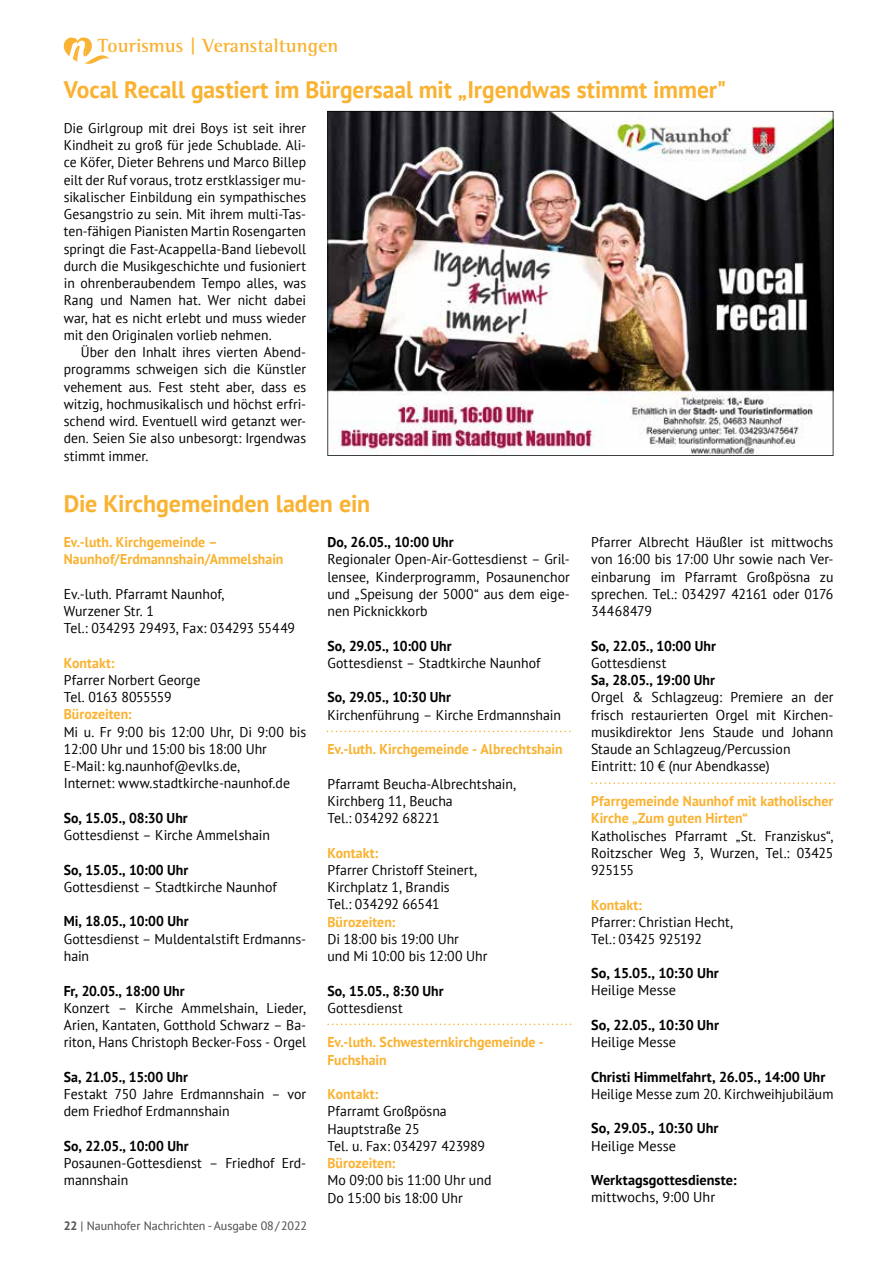
<style>
.page{position:relative;width:893px;height:1263px;background:#fff}
.page>*{position:absolute;margin:0;border:0;box-sizing:border-box;transform-origin:0 0}
.t1{font:700 24px "PT Sans";letter-spacing:-.005em;color:#f9b231}
.t2{font:700 19.5px "Rotis Semi Serif Std";letter-spacing:.005em;color:#f9b231}
.t3{font:14.25px/17.2px "PT Sans";color:#000}
.t4{font:700 14.25px "PT Sans";letter-spacing:.005em;color:#000}
.t5{font:700 14.25px/17.2px "PT Sans";letter-spacing:.005em;color:#f9b231}
.t6{font:14.25px "PT Sans";color:#000;scale:.96 1}
.t7{font:700 14.25px "PT Sans";letter-spacing:-.015em;color:#000}
.t8{font:14.1px/17.2px "PT Sans";color:#000;text-align:justify}
.t9{font:12px "PT Sans";color:#565655}
.s1{font-weight:700}
.s2{font-weight:700;color:#f9b231}
.s3{font-family:"Myriad Pro"}
</style>
<div class="page">
<svg style="left:64px;top:37px;width:46px;height:27px"></svg>
<svg style="left:65px;top:1221px;width:11px;height:9px"></svg>
<img style="left:81px;top:1221px;width:225px;height:11px">
<img style="left:327px;top:111px;width:506px;height:345px">
<svg style="left:327px;top:731px;width:244px;height:1px"></svg>
<svg style="left:327px;top:1023px;width:244px;height:2px"></svg>
<svg style="left:591px;top:782px;width:244px;height:2px"></svg>
<h2 class="t2" style="left:98px;top:34px;width:242px">Tourismus | Veranstaltungen</h2>
<h1 class="t1" style="left:64px;top:74px;width:664px">Vocal Recall gastiert im Bürgersaal mit „Irgendwas stimmt immer"</h1>
<p class="t8" style="left:64px;top:119px;width:244px">Die Girlgroup mit drei Boys ist seit ihrer Kindheit zu groß für jede Schublade. Ali&shy;ce Köfer, Dieter Behrens und Marco Billep eilt der Ruf voraus, trotz erstklassiger mu&shy;sikalischer Einbildung ein sympathisches Gesangstrio zu sein. Mit ihrem multi-Tas&shy;ten-fähigen Pianisten Martin Rosengarten springt die Fast-Acappella-Band liebevoll durch die Musikgeschichte und fusioniert in ohrenberaubendem Tempo alles, was Rang und Namen hat. Wer nicht dabei war, hat es nicht erlebt und muss wieder mit den Originalen vorlieb nehmen.</p>
<p class="t8" style="left:64px;top:343px;width:244px;text-indent:17px">Über den Inhalt ihres vierten Abend&shy;programms schweigen sich die Künstler vehement aus. Fest steht aber, dass es witzig, hochmusikalisch und höchst erfri&shy;schend wird. Eventuell wird getanzt wer&shy;den. Seien Sie also unbesorgt: Irgendwas stimmt immer.</p>
<h1 class="t1" style="left:64px;top:488px;width:308px">Die Kirchgemeinden laden ein</h1>
<p class="t5" style="left:64px;top:533px;width:221px">Ev.-luth. Kirchgemeinde –<br>Naunhof/Erdmannshain/Ammelshain</p>
<p class="t3" style="left:64px;top:585px;width:233px">Ev.-luth. Pfarramt Naunhof,<br>Wurzener Str. 1<br>Tel.: 034293 29493, Fax: 034293 55449</p>
<p class="t5" style="left:64px;top:654px;width:52px">Kontakt:</p>
<p class="t3" style="left:64px;top:671px;width:138px">Pfarrer Norbert George<br>Tel. 0163 8055559</p>
<p class="t5" style="left:64px;top:705px;width:69px">Bürozeiten:</p>
<p class="t3" style="left:64px;top:723px;width:244px">Mi u. Fr 9:00 bis 12:00 Uhr, Di 9:00 bis 12:00 Uhr und 15:00 bis 18:00 Uhr E-Mail: kg.naunhof@evlks.de,<br>Internet: www.stadtkirche-naunhof.de</p>
<p class="t4" style="left:64px;top:808px;width:126px">So, 15.05., 08:30 Uhr</p>
<p class="t3" style="left:64px;top:826px;width:208px">Gottesdienst – Kirche Ammelshain</p>
<p class="t4" style="left:64px;top:860px;width:126px">So, 15.05., 10:00 Uhr</p>
<p class="t3" style="left:64px;top:878px;width:215px">Gottesdienst – Stadtkirche Naunhof</p>
<p class="t4" style="left:64px;top:912px;width:126px">Mi, 18.05., 10:00 Uhr</p>
<p class="t3" style="left:64px;top:930px;width:244px">Gottesdienst – Muldentalstift Erdmanns&shy;hain</p>
<p class="t7" style="left:64px;top:981px;width:122px">Fr, 20.05., 18:00 Uhr</p>
<p class="t3" style="left:64px;top:999px;width:244px;text-align:justify">Konzert – Kirche Ammelshain, Lieder, Arien, Kantaten, Gotthold Schwarz – Ba&shy;riton, Hans Christoph Becker-Foss - Orgel</p>
<p class="t4" style="left:64px;top:1067px;width:126px">Sa, 21.05., 15:00 Uhr</p>
<p class="t3" style="left:64px;top:1085px;width:244px">Festakt 750 Jahre Erdmannshain – vor dem Friedhof Erdmannshain</p>
<p class="t4" style="left:64px;top:1136px;width:126px">So, 22.05., 10:00 Uhr</p>
<p class="t3" style="left:64px;top:1154px;width:244px">Posaunen-Gottesdienst – Friedhof Erd&shy;mannshain</p>
<p class="t9" style="left:64px;top:1218px;width:245px"><span class="s1">22</span> | Naunhofer Nachrichten - Ausgabe 08 / 2022</p>
<p class="t9" style="left:267px;top:1218px;width:8px">9</p>
<p class="t4" style="left:327px;top:533px;width:128px">Do, 26.05., 10:00 Uhr</p>
<p class="t3" style="left:327px;top:550px;width:244px;text-align:justify">Regionaler Open-Air-Gottesdienst – Gril&shy;lensee, Kinderprogramm, Posaunenchor und „Speisung der 5000“ aus dem eige&shy;nen Picknickkorb</p>
<p class="t4" style="left:327px;top:636px;width:126px">So, 29.05., 10:00 Uhr</p>
<p class="t3" style="left:327px;top:654px;width:215px">Gottesdienst – Stadtkirche Naunhof</p>
<p class="t4" style="left:327px;top:688px;width:125px">So, 29.05., 10:30 Uhr</p>
<p class="t3" style="left:327px;top:706px;width:235px">Kirchenführung – Kirche Erdmannshain</p>
<p class="t5" style="left:327px;top:740px;width:237px">Ev.-luth. Kirchgemeinde - Albrechtshain</p>
<p class="t3" style="left:327px;top:775px;width:190px">Pfarramt Beucha-Albrechtshain,<br>Kirchberg 11, Beucha<br>Tel.: 034292 68221</p>
<p class="t5" style="left:327px;top:844px;width:52px">Kontakt:</p>
<p class="t3" style="left:327px;top:861px;width:151px">Pfarrer Christoff Steinert,<br>Kirchplatz 1, Brandis<br>Tel.: 034292 66541</p>
<p class="t5" style="left:327px;top:913px;width:69px">Bürozeiten:</p>
<p class="t3" style="left:327px;top:930px;width:161px">Di 18:00 bis 19:00 Uhr<br>und Mi 10:00 bis 12:00 Uhr</p>
<p class="t4" style="left:327px;top:981px;width:118px">So, 15.05., 8:30 Uhr</p>
<p class="t3" style="left:327px;top:999px;width:77px">Gottesdienst</p>
<p class="t5" style="left:327px;top:1033px;width:218px">Ev.-luth. Schwesternkirchgemeinde -<br>Fuchshain</p>
<p class="t3" style="left:327px;top:1085px;width:159px"><span class="s2">Kontakt:<br></span>Pfarramt Gro<span class="s3">ß</span>pösna<br>Hauptstra<span class="s3">ß</span>e 25<br>Tel. u. Fax: 034297 423989</p>
<p class="t5" style="left:327px;top:1154px;width:69px">Bürozeiten:</p>
<p class="t3" style="left:327px;top:1171px;width:165px">Mo 09:00 bis 11:00 Uhr und<br>Do 15:00 bis 18:00 Uhr</p>
<p class="t3" style="left:591px;top:533px;width:244px;text-align:justify">Pfarrer Albrecht Häu<span class="s3">ß</span>ler ist mittwochs von 16:00 bis 17:00 Uhr sowie nach Ver&shy;einbarung im Pfarramt Gro<span class="s3">ß</span>pösna zu sprechen. Tel.: 034297 42161 oder 0176<br>34468479</p>
<p class="t4" style="left:591px;top:636px;width:126px">So, 22.05., 10:00 Uhr</p>
<p class="t3" style="left:591px;top:654px;width:77px">Gottesdienst</p>
<p class="t4" style="left:591px;top:671px;width:125px">Sa, 28.05., 19:00 Uhr</p>
<p class="t3" style="left:591px;top:688px;width:244px">Orgel &amp; Schlagzeug: Premiere an der frisch restaurierten Orgel mit Kirchen&shy;musikdirektor Jens Staude und Johann Staude an Schlagzeug/Percussion Eintritt: 10 € (nur Abendkasse)</p>
<p class="t5" style="left:591px;top:792px;width:244px">Pfarrgemeinde Naunhof mit katholischer<br>Kirche „Zum guten Hirten“</p>
<p class="t3" style="left:591px;top:826px;width:244px;text-align:justify">Katholisches Pfarramt „St. Franziskus“, Roitzscher Weg 3, Wurzen, Tel.: 03425<br>925155</p>
<p class="t5" style="left:591px;top:896px;width:52px">Kontakt:</p>
<p class="t3" style="left:591px;top:913px;width:144px">Pfarrer: Christian Hecht,<br>Tel.: 03425 925192</p>
<p class="t4" style="left:591px;top:964px;width:129px">So, 15.05., 10:30 Uhr</p>
<p class="t3" style="left:591px;top:981px;width:86px">Heilige Messe</p>
<p class="t4" style="left:591px;top:1015px;width:130px">So, 22.05., 10:30 Uhr</p>
<p class="t3" style="left:591px;top:1033px;width:86px">Heilige Messe</p>
<p class="t4" style="left:591px;top:1067px;width:236px">Christi Himmelfahrt, 26.05., 14:00 Uhr</p>
<p class="t6" style="left:591px;top:1085px;width:254px">Heilige Messe zum 20. Kirchweihjubiläum</p>
<p class="t4" style="left:591px;top:1119px;width:129px">So, 29.05., 10:30 Uhr</p>
<p class="t3" style="left:591px;top:1137px;width:86px">Heilige Messe</p>
<p class="t4" style="left:591px;top:1171px;width:147px">Werktagsgottesdienste:</p>
<p class="t3" style="left:591px;top:1188px;width:126px">mittwochs, 9:00 Uhr</p>
</div>
